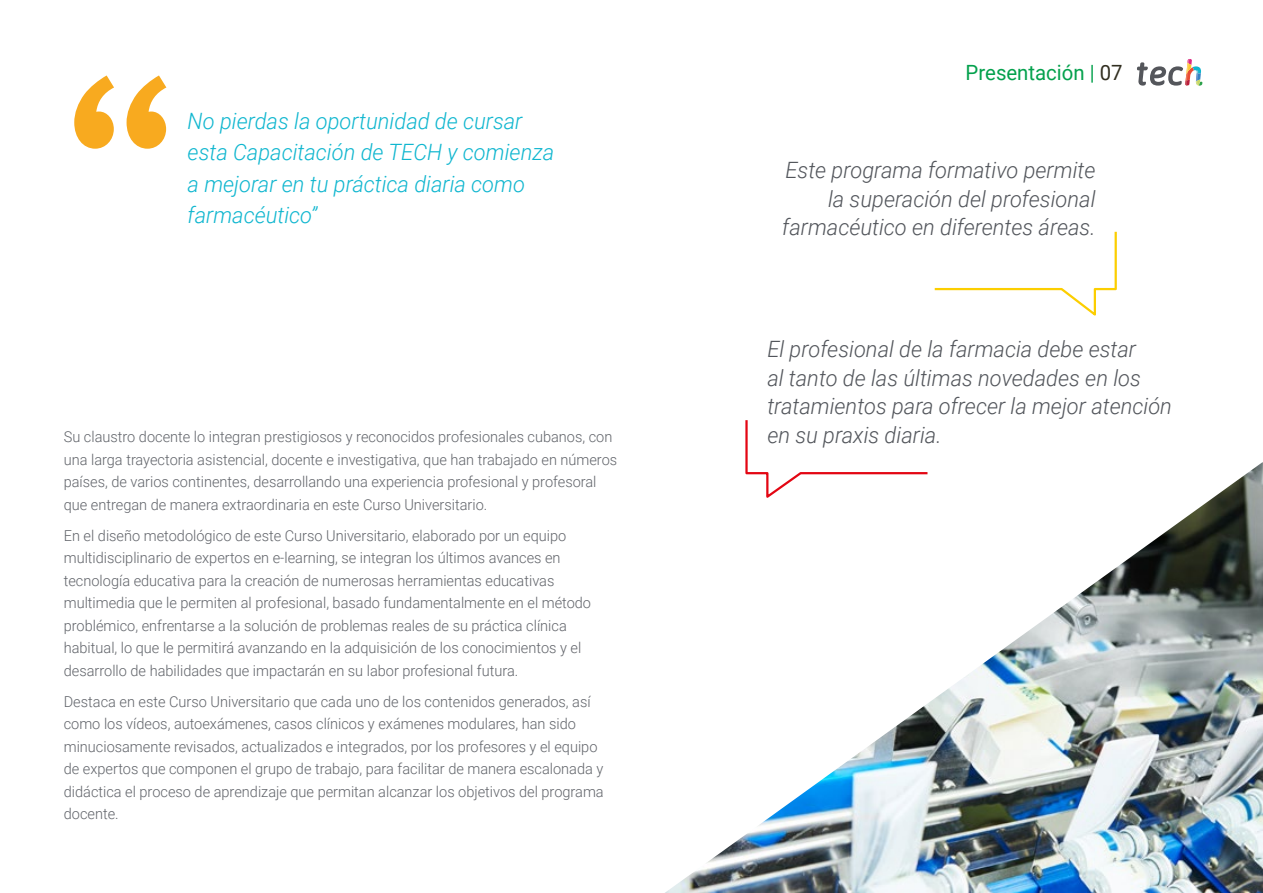
<style>
.page{position:relative;width:1263px;height:893px;background:#fff}
.page>*{position:absolute;margin:0;border:0;box-sizing:border-box;transform-origin:0 0}
.t1{font:italic 300 22.5px/28.5px "Roboto";color:#52555b;text-align:right}
.t2{font:italic 300 22.5px/31.5px "Roboto";color:#0fb6cf}
.t3{font:21px "Roboto";color:#04a14d}
.t4{font:300 15px/22.5px "Roboto";color:#61646a}
.s1{color:#312e20}
</style>
<div class="page">
<img style="left:665px;top:462px;width:598px;height:431px">
<svg style="left:74px;top:75px;width:92px;height:74px"></svg>
<svg style="left:934px;top:231px;width:183px;height:85px"></svg>
<svg style="left:1137px;top:59px;width:65px;height:27px"></svg>
<svg style="left:744px;top:420px;width:186px;height:81px"></svg>
<h1 class="t2" style="left:188px;top:104px;width:368px">No pierdas la oportunidad de cursar esta Capacitación de TECH y comienza a mejorar en tu práctica diaria como farmacéutico”</h1>
<p class="t4" style="left:64px;top:425px;width:555px">Su claustro docente lo integran prestigiosos y reconocidos profesionales cubanos, con una larga trayectoria asistencial, docente e investigativa, que han trabajado en números países, de varios continentes, desarrollando una experiencia profesional y profesoral que entregan de manera extraordinaria en este Curso Universitario.</p>
<p class="t4" style="left:64px;top:524px;width:529px">En el diseño metodológico de este Curso Universitario, elaborado por un equipo multidisciplinario de expertos en e-learning, se integran los últimos avances en tecnología educativa para la creación de numerosas herramientas educativas multimedia que le permiten al profesional, basado fundamentalmente en el método problémico, enfrentarse a la solución de problemas reales de su práctica clínica habitual, lo que le permitirá avanzando en la adquisición de los conocimientos y el desarrollo de habilidades que impactarán en su labor profesional futura.</p>
<p class="t4" style="left:64px;top:690px;width:541px">Destaca en este Curso Universitario que cada uno de los contenidos generados, así como los vídeos, autoexámenes, casos clínicos y exámenes modulares, han sido minuciosamente revisados, actualizados e integrados, por los profesores y el equipo de expertos que componen el grupo de trabajo, para facilitar de manera escalonada y didáctica el proceso de aprendizaje que permitan alcanzar los objetivos del programa docente.</p>
<h2 class="t3" style="left:966px;top:57px;width:159px">Presentación | <span class="s1">07</span></h2>
<h1 class="t1" style="left:782px;top:155px;width:315px">Este programa formativo permite la superación del profesional farmacéutico en diferentes áreas.</h1>
<h1 class="t1" style="left:767px;top:334px;width:406px;text-align:left">El profesional de la farmacia debe estar<br>al tanto de las últimas novedades en los tratamientos para ofrecer la mejor atención en su praxis diaria.</h1>
</div>
